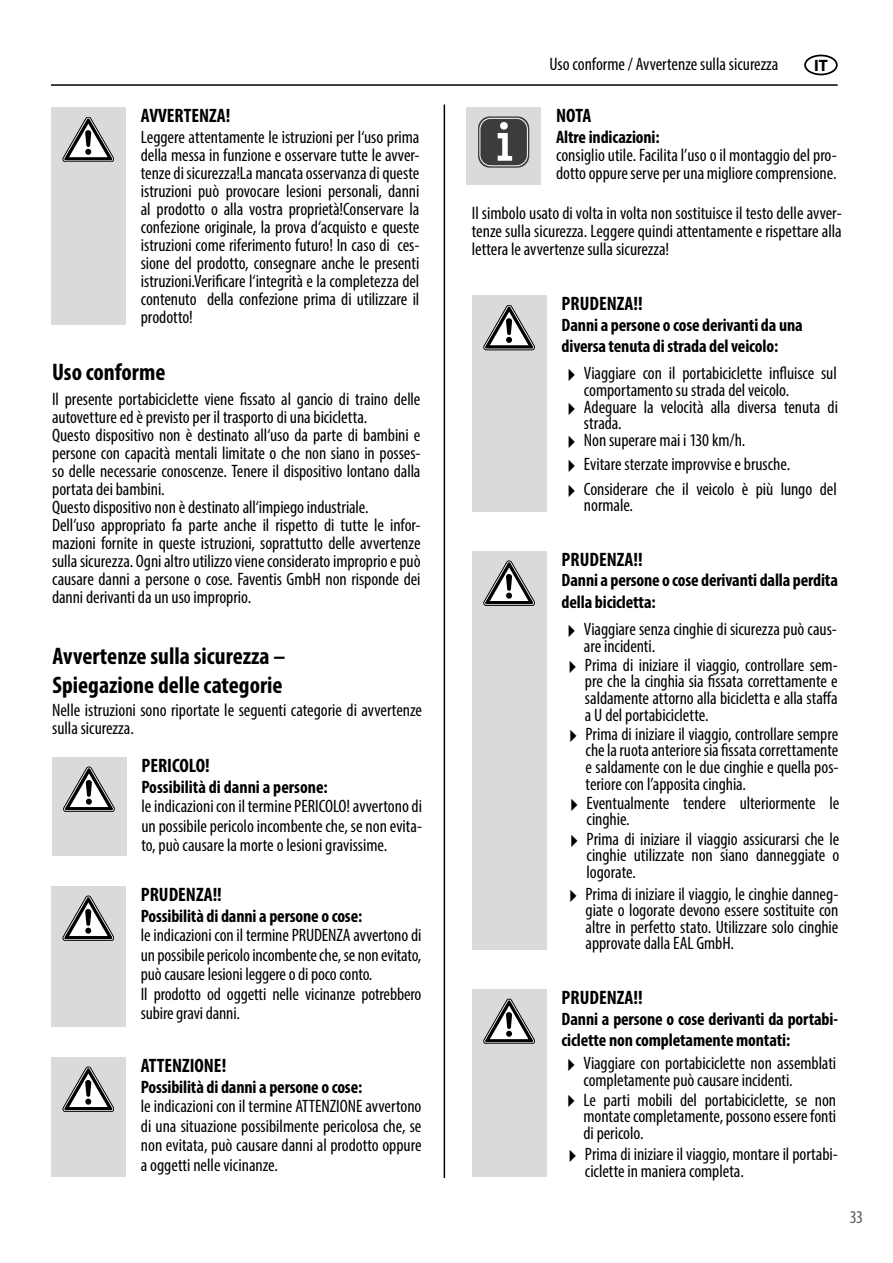
<style>
.page{position:relative;width:893px;height:1263px;background:#fff}
.page>*{position:absolute;margin:0;border:0;box-sizing:border-box;transform-origin:0 0}
.t1{font:700 condensed 24px/28.8px "Myriad Pro";color:#000}
.t2{font:700 condensed 19.5px "Myriad Pro";color:#000}
.t3{font:condensed 18px/18px "Myriad Pro";letter-spacing:-.005em;color:#000}
.t4{font:700 condensed 18px/21px "Myriad Pro";letter-spacing:-.01em;color:#000}
.t5{font:condensed 18px "Myriad Pro";color:#575757}
.t6{font:700 16.5px "Myriad Pro";color:#000}
</style>
<div class="page">
<hr style="left:51px;top:84px;width:787px;height:2px;background:#000">
<hr style="left:444px;top:105px;width:1px;height:1073px;background:#000">
<div style="left:51px;top:107px;width:75px;height:217px;background:#dadada"></div>
<svg style="left:63px;top:117px;width:51px;height:45px"></svg>
<div style="left:804px;top:55px;width:34px;height:20px;border:2px solid #000;border-radius:50%"></div>
<div style="left:52px;top:757px;width:74px;height:98px;background:#dadada"></div>
<svg style="left:63px;top:767px;width:51px;height:45px"></svg>
<div style="left:51px;top:886px;width:75px;height:140px;background:#dadada"></div>
<svg style="left:63px;top:896px;width:51px;height:45px"></svg>
<div style="left:51px;top:1057px;width:75px;height:119px;background:#dadada"></div>
<svg style="left:63px;top:1067px;width:51px;height:45px"></svg>
<div style="left:466px;top:107px;width:75px;height:78px;background:#dadada"></div>
<div style="left:478px;top:116px;width:51px;height:52px;background:#3c3c3c;border-radius:12px"></div>
<div style="left:480px;top:118px;width:48px;height:48px;border:1px solid #fff;border-radius:11px"></div>
<svg style="left:498px;top:133px;width:14px;height:28px"></svg>
<div style="left:500px;top:122px;width:8px;height:8px;background:#fff;border-radius:50%"></div>
<div style="left:472px;top:989px;width:75px;height:187px;background:#dadada"></div>
<svg style="left:484px;top:999px;width:51px;height:45px"></svg>
<div style="left:472px;top:551px;width:75px;height:398px;background:#dadada"></div>
<svg style="left:484px;top:561px;width:51px;height:45px"></svg>
<div style="left:472px;top:295px;width:75px;height:216px;background:#dadada"></div>
<svg style="left:484px;top:305px;width:51px;height:45px"></svg>
<p class="t2" style="left:141px;top:104px;width:91px">AVVERTENZA!</p>
<p class="t3" style="left:141px;top:127px;width:280px;text-align:justify">Leggere attentamente le istruzioni per l‘uso prima della messa in funzione e osservare tutte le avver&shy;tenze di sicurezza!La mancata osservanza di queste istruzioni può provocare lesioni personali, danni al prodotto o alla vostra proprietà!Conservare la confezione originale, la prova d‘acquisto e queste istruzioni come riferimento futuro! In caso di ces&shy;sione del prodotto, consegnare anche le presenti istruzioni.Verificare l‘integrità e la completezza del contenuto della confezione prima di utilizzare il prodotto!</p>
<h1 class="t1" style="left:52px;top:357px;width:115px">Uso conforme</h1>
<p class="t3" style="left:52px;top:389px;width:370px">Il presente portabiciclette viene fissato al gancio di traino delle autovetture ed è previsto per il trasporto di una bicicletta.<br>Questo dispositivo non è destinato all‘uso da parte di bambini e persone con capacità mentali limitate o che non siano in posses&shy;so delle necessarie conoscenze. Tenere il dispositivo lontano dalla portata dei bambini.<br>Questo dispositivo non è destinato all‘impiego industriale.<br>Dell’uso appropriato fa parte anche il rispetto di tutte le infor&shy;mazioni fornite in queste istruzioni, soprattutto delle avvertenze sulla sicurezza. Ogni altro utilizzo viene considerato improprio e può causare danni a persone o cose. Faventis GmbH non risponde dei danni derivanti da un uso improprio.</p>
<h1 class="t1" style="left:53px;top:641px;width:234px">Avvertenze sulla sicurezza –<br>Spiegazione delle categorie</h1>
<p class="t3" style="left:52px;top:700px;width:371px">Nelle istruzioni sono riportate le seguenti categorie di avvertenze sulla sicurezza.</p>
<p class="t2" style="left:141px;top:753px;width:70px">PERICOLO!</p>
<p class="t4" style="left:141px;top:776px;width:188px">Possibilità di danni a persone:</p>
<p class="t3" style="left:141px;top:796px;width:282px;line-height:19.5px;text-align:justify">le indicazioni con il termine PERICOLO! avvertono di un possibile pericolo incombente che, se non evita&shy;to, può causare la morte o lesioni gravissime.</p>
<p class="t2" style="left:141px;top:882px;width:83px">PRUDENZA!!</p>
<p class="t4" style="left:141px;top:905px;width:223px">Possibilità di danni a persone o cose:</p>
<p class="t3" style="left:141px;top:925px;width:282px;line-height:19.5px">le indicazioni con il termine PRUDENZA avvertono di un possibile pericolo incombente che, se non evitato, può causare lesioni leggere o di poco conto.<br>Il prodotto od oggetti nelle vicinanze potrebbero subire gravi danni.</p>
<p class="t2" style="left:141px;top:1053px;width:87px">ATTENZIONE!</p>
<p class="t4" style="left:141px;top:1076px;width:223px">Possibilità di danni a persone o cose:</p>
<p class="t3" style="left:141px;top:1096px;width:282px;line-height:19.5px;text-align:justify">le indicazioni con il termine ATTENZIONE avvertono di una situazione possibilmente pericolosa che, se non evitata, può causare danni al prodotto oppure a oggetti nelle vicinanze.</p>
<p class="t3" style="left:549px;top:55px;width:231px">Uso conforme / Avvertenze sulla sicurezza</p>
<p class="t6" style="left:814px;top:55px;width:15px">IT</p>
<p class="t2" style="left:556px;top:104px;width:37px">NOTA</p>
<p class="t4" style="left:556px;top:126px;width:105px">Altre indicazioni:</p>
<p class="t3" style="left:556px;top:145px;width:282px">consiglio utile. Facilita l’uso o il montaggio del pro&shy;dotto oppure serve per una migliore comprensione.</p>
<p class="t3" style="left:472px;top:204px;width:371px;text-align:justify">Il simbolo usato di volta in volta non sostituisce il testo delle avver&shy;tenze sulla sicurezza. Leggere quindi attentamente e rispettare alla lettera le avvertenze sulla sicurezza!</p>
<p class="t2" style="left:562px;top:292px;width:83px">PRUDENZA!!</p>
<p class="t4" style="left:562px;top:314px;width:243px">Danni a persone o cose derivanti da una diversa tenuta di strada del veicolo:</p>
<p class="t3" style="left:584px;top:381px;width:207px">comportamento su strada del veicolo.</p>
<p class="t3" style="left:562px;top:364px;width:277px">✔ Viaggiare con il portabiciclette influisce sul</p>
<p class="t3" style="left:584px;top:414px;width:39px">strada.</p>
<p class="t3" style="left:562px;top:398px;width:278px">✔ Adeguare la velocità alla diversa tenuta di</p>
<p class="t3" style="left:562px;top:431px;width:185px">✔ Non superare mai i 130 km/h.</p>
<p class="t3" style="left:562px;top:455px;width:230px">✔ Evitare sterzate improvvise e brusche.</p>
<p class="t3" style="left:584px;top:496px;width:51px">normale.</p>
<p class="t3" style="left:562px;top:479px;width:277px">✔ Considerare che il veicolo è più lungo del</p>
<p class="t2" style="left:562px;top:547px;width:83px">PRUDENZA!!</p>
<p class="t4" style="left:562px;top:570px;width:278px">Danni a persone o cose derivanti dalla perdita della bicicletta:</p>
<p class="t3" style="left:584px;top:621px;width:254px;line-height:16.5px">Viaggiare senza cinghie di sicurezza può caus&shy;are incidenti.</p>
<p class="t3" style="left:585px;top:656px;width:254px;line-height:16.5px;text-align:justify">Prima di iniziare il viaggio, controllare sem&shy;pre che la cinghia sia fissata correttamente e saldamente attorno alla bicicletta e alla staffa a U del portabiciclette.</p>
<p class="t3" style="left:586px;top:725px;width:254px;line-height:16.5px;text-align:justify">Prima di iniziare il viaggio, controllare sempre che la ruota anteriore sia fissata correttamente e saldamente con le due cinghie e quella pos&shy;teriore con l’apposita cinghia.</p>
<p class="t3" style="left:587px;top:794px;width:254px;line-height:16.5px">Eventualmente tendere ulteriormente le cinghie.</p>
<p class="t3" style="left:587px;top:830px;width:254px;line-height:16.5px;text-align:justify">Prima di iniziare il viaggio assicurarsi che le cinghie utilizzate non siano danneggiate o logorate.</p>
<p class="t3" style="left:586px;top:902px;width:254px;line-height:16.5px;text-align:justify">giate o logorate devono essere sostituite con altre in perfetto stato. Utilizzare solo cinghie approvate dalla EAL GmbH.</p>
<p class="t3" style="left:563px;top:885px;width:277px">✔ Prima di iniziare il viaggio, le cinghie danneg-</p>
<p class="t2" style="left:562px;top:985px;width:83px">PRUDENZA!!</p>
<p class="t4" style="left:562px;top:1008px;width:278px">Danni a persone o cose derivanti da portabi&shy;ciclette non completamente montati:</p>
<p class="t3" style="left:583px;top:1070px;width:211px">completamente può causare incidenti.</p>
<p class="t3" style="left:561px;top:1054px;width:277px">✔ Viaggiare con portabiciclette non assemblati</p>
<p class="t3" style="left:583px;top:1108px;width:254px;line-height:16.5px">montate completamente, possono essere fonti di pericolo.</p>
<p class="t3" style="left:561px;top:1090px;width:277px">✔ Le parti mobili del portabiciclette, se non</p>
<p class="t3" style="left:585px;top:1145px;width:254px;line-height:16.5px">Prima di iniziare il viaggio, montare il portabi&shy;ciclette in maniera completa.</p>
<p class="t5" style="left:850px;top:1206px;width:15px">33</p>
</div>
